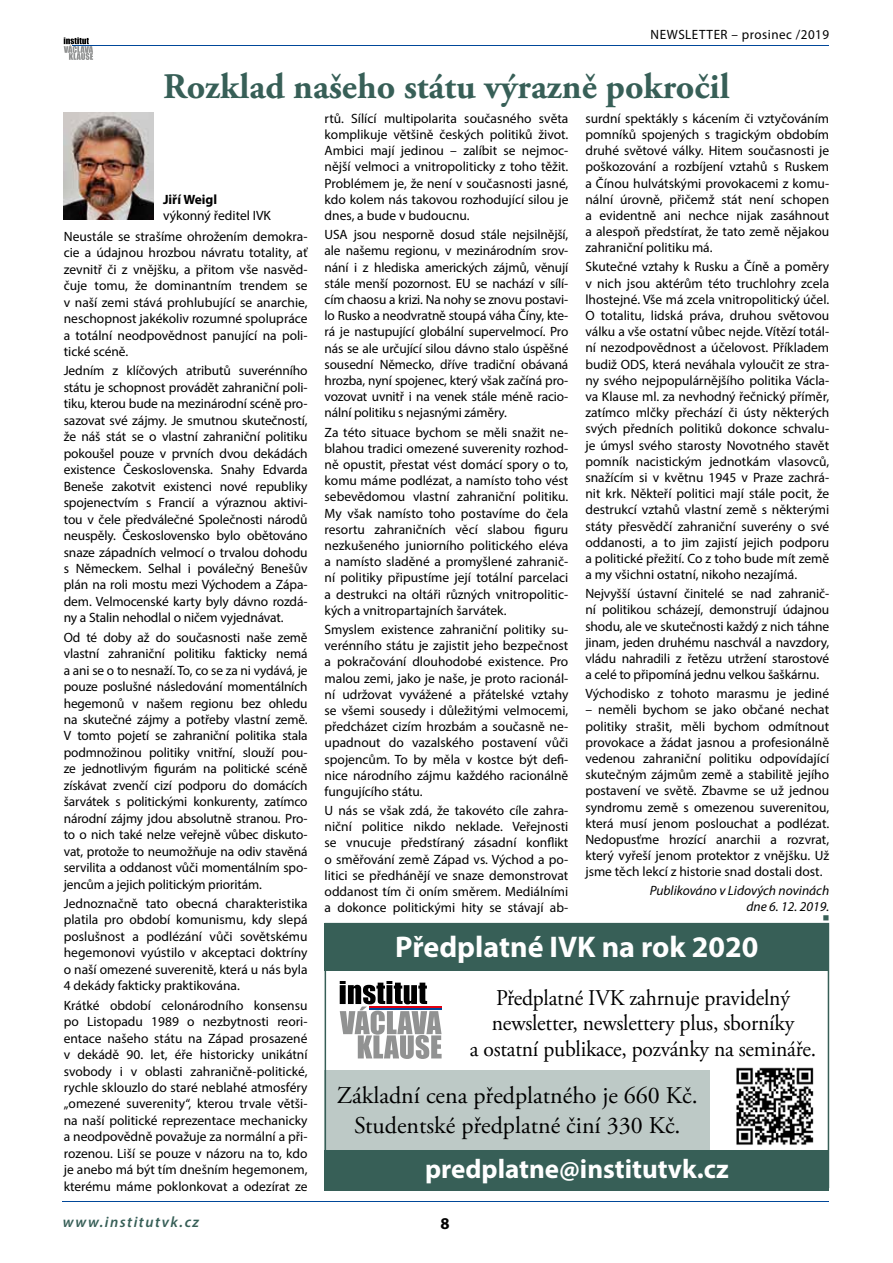
<style>
.page{position:relative;width:893px;height:1263px;background:#fff}
.page>*{position:absolute;margin:0;border:0;box-sizing:border-box;transform-origin:0 0}
.t1{font:700 36px "Adobe Garamond Pro";color:#375f57}
.t2{font:700 30px "Myriad Pro";color:#fff}
.t3{font:700 27px "Myriad Pro";color:#fff}
.t4{font:24px/30px "Adobe Garamond Pro";color:#000;text-align:center}
.t5{font:22.5px/25.5px "Adobe Garamond Pro";letter-spacing:-.01em;color:#000;text-align:center;scale:.96 1}
.t6{font:700 16.5px "Myriad Pro";color:#000}
.t7{font:italic 600 15px "Myriad Pro";letter-spacing:.1em;color:#375f57}
.t8{font:13.5px/16.2px "Myriad Pro";color:#000;text-align:justify}
.t9{font:italic 13.5px/16px "Myriad Pro";color:#000;text-align:right}
.t10{font:13.5px "Myriad Pro";letter-spacing:.04em;color:#000}
.t11{font:700 13.5px "Myriad Pro";color:#000}
.t12{font:7.5px "Zapf Dingbats Itc LOT";color:#375f57}
</style>
<div class="page">
<svg style="left:64px;top:37px;width:29px;height:23px"></svg>
<hr style="left:72px;top:45px;width:242px;height:1px;background:#004799">
<hr style="left:149px;top:45px;width:679px;height:1px;background:#004799">
<hr style="left:63px;top:1201px;width:765px;height:1px;background:#004799">
<img style="left:64px;top:113px;width:89px;height:106px">
<div style="left:325px;top:1071px;width:385px;height:80px;background:#bdc9c6"></div>
<div style="left:325px;top:924px;width:504px;height:47px;background:#375f57"></div>
<svg style="left:340px;top:981px;width:102px;height:78px"></svg>
<hr style="left:369px;top:1006px;width:73px;height:2px;background:#e3000f">
<hr style="left:369px;top:1008px;width:73px;height:2px;background:#004799">
<img style="left:736px;top:1067px;width:78px;height:78px">
<div style="left:325px;top:1150px;width:504px;height:41px;background:#375f57"></div>
<div style="left:325px;top:923px;width:504px;height:265px;border:2px solid #375f57"></div>
<p class="t10" style="left:651px;top:26px;width:180px">NEWSLETTER – prosinec /2019</p>
<h1 class="t1" style="left:163px;top:66px;width:568px">Rozklad našeho státu výrazně pokročil</h1>
<p class="t11" style="left:163px;top:190px;width:56px">Jiří Weigl</p>
<p class="t8" style="left:163px;top:207px;width:109px">výkonný ředitel IVK</p>
<p class="t8" style="left:64px;top:228px;width:245px">Neustále se strašíme ohrožením demokra&shy;cie a údajnou hrozbou návratu totality, ať zevnitř či z vnějšku, a přitom vše nasvěd&shy;čuje tomu, že dominantním trendem se v naší zemi stává prohlubující se anarchie, neschopnost jakékoliv rozumné spolupráce a totální neodpovědnost panující na poli&shy;tické scéně.</p>
<p class="t8" style="left:64px;top:362px;width:245px">Jedním z klíčových atributů suverénního státu je schopnost provádět zahraniční poli&shy;tiku, kterou bude na mezinárodní scéně pro&shy;sazovat své zájmy. Je smutnou skutečností, že náš stát se o vlastní zahraniční politiku pokoušel pouze v prvních dvou dekádách existence Československa. Snahy Edvarda Beneše zakotvit existenci nové republiky spojenectvím s Francií a výraznou aktivi&shy;tou v čele předválečné Společnosti národů neuspěly. Československo bylo obětováno snaze západních velmocí o trvalou dohodu s Německem. Selhal i poválečný Benešův plán na roli mostu mezi Východem a Zápa&shy;dem. Velmocenské karty byly dávno rozdá&shy;ny a Stalin nehodlal o ničem vyjednávat.</p>
<p class="t8" style="left:64px;top:629px;width:245px">Od té doby až do současnosti naše země vlastní zahraniční politiku fakticky nemá a ani se o to nesnaží. To, co se za ni vydává, je pouze poslušné následování momentálních hegemonů v našem regionu bez ohledu na skutečné zájmy a potřeby vlastní země.<br>V tomto pojetí se zahraniční politika stala podmnožinou politiky vnitřní, slouží pou&shy;ze jednotlivým figurám na politické scéně získávat zvenčí cizí podporu do domácích šarvátek s politickými konkurenty, zatímco národní zájmy jdou absolutně stranou. Pro&shy;to o nich také nelze veřejně vůbec diskuto&shy;vat, protože to neumožňuje na odiv stavěná servilita a oddanost vůči momentálním spo&shy;jencům a jejich politickým prioritám.</p>
<p class="t8" style="left:64px;top:895px;width:245px">Jednoznačně tato obecná charakteristika platila pro období komunismu, kdy slepá poslušnost a podlézání vůči sovětskému hegemonovi vyústilo v akceptaci doktríny o naší omezené suverenitě, která u nás byla 4 dekády fakticky praktikována.</p>
<p class="t8" style="left:64px;top:997px;width:245px">Krátké období celonárodního konsensu po Listopadu 1989 o nezbytnosti reori&shy;entace našeho státu na Západ prosazené v dekádě 90. let, éře historicky unikátní svobody i v oblasti zahraničně-politické, rychle sklouzlo do staré neblahé atmosféry „omezené suverenity“, kterou trvale větši&shy;na naší politické reprezentace mechanicky a neodpovědně považuje za normální a při&shy;rozenou. Liší se pouze v názoru na to, kdo je anebo má být tím dnešním hegemonem, kterému máme poklonkovat a odezírat ze</p>
<p class="t8" style="left:325px;top:110px;width:245px">rtů. Sílící multipolarita současného světa komplikuje většině českých politiků život.<br>Ambici mají jedinou – zalíbit se nejmoc&shy;nější velmoci a vnitropoliticky z toho těžit.<br>Problémem je, že není v současnosti jasné, kdo kolem nás takovou rozhodující silou je dnes, a bude v budoucnu.</p>
<p class="t8" style="left:325px;top:226px;width:245px">USA jsou nesporně dosud stále nejsilnější, ale našemu regionu, v mezinárodním srov&shy;nání i z hlediska amerických zájmů, věnují stále menší pozornost. EU se nachází v sílí&shy;cím chaosu a krizi. Na nohy se znovu postavi&shy;lo Rusko a neodvratně stoupá váha Číny, kte&shy;rá je nastupující globální supervelmocí. Pro nás se ale určující silou dávno stalo úspěšné sousední Německo, dříve tradiční obávaná hrozba, nyní spojenec, který však začíná pro&shy;vozovat uvnitř i na venek stále méně racio&shy;nální politiku s nejasnými záměry.</p>
<p class="t8" style="left:325px;top:424px;width:245px">Za této situace bychom se měli snažit ne&shy;blahou tradici omezené suverenity rozhod&shy;ně opustit, přestat vést domácí spory o to, komu máme podlézat, a namísto toho vést sebevědomou vlastní zahraniční politiku.<br>My však namísto toho postavíme do čela resortu zahraničních věcí slabou figuru nezkušeného juniorního politického eléva a namísto sladěné a promyšlené zahranič&shy;ní politiky připustíme její totální parcelaci a destrukci na oltáři různých vnitropolitic&shy;kých a vnitropartajních šarvátek.</p>
<p class="t8" style="left:325px;top:621px;width:245px">Smyslem existence zahraniční politiky su&shy;verénního státu je zajistit jeho bezpečnost a pokračování dlouhodobé existence. Pro malou zemi, jako je naše, je proto racionál&shy;ní udržovat vyvážené a přátelské vztahy se všemi sousedy i důležitými velmocemi, předcházet cizím hrozbám a současně ne&shy;upadnout do vazalského postavení vůči spojencům. To by měla v kostce být defi&shy;nice národního zájmu každého racionálně fungujícího státu.</p>
<p class="t8" style="left:325px;top:802px;width:245px">U nás se však zdá, že takovéto cíle zahra&shy;niční politice nikdo neklade. Veřejnosti se vnucuje předstíraný zásadní konflikt o směřování země Západ vs. Východ a po&shy;litici se předhánějí ve snaze demonstrovat oddanost tím či oním směrem. Mediálními a dokonce politickými hity se stávají ab-</p>
<p class="t8" style="left:585px;top:110px;width:245px">surdní spektákly s kácením či vztyčováním pomníků spojených s tragickým obdobím druhé světové války. Hitem současnosti je poškozování a rozbíjení vztahů s Ruskem a Čínou hulvátskými provokacemi z komu&shy;nální úrovně, přičemž stát není schopen a evidentně ani nechce nijak zasáhnout a alespoň předstírat, že tato země nějakou zahraniční politiku má.</p>
<p class="t8" style="left:585px;top:259px;width:245px">Skutečné vztahy k Rusku a Číně a poměry v nich jsou aktérům této truchlohry zcela lhostejné. Vše má zcela vnitropolitický účel.<br>O totalitu, lidská práva, druhou světovou válku a vše ostatní vůbec nejde. Vítězí totál&shy;ní nezodpovědnost a účelovost. Příkladem budiž ODS, která neváhala vyloučit ze stra&shy;ny svého nejpopulárnějšího politika Václa&shy;va Klause ml. za nevhodný řečnický příměr, zatímco mlčky přechází či ústy některých svých předních politiků dokonce schvalu&shy;je úmysl svého starosty Novotného stavět pomník nacistickým jednotkám vlasovců, snažícím si v květnu 1945 v Praze zachrá&shy;nit krk. Někteří politici mají stále pocit, že destrukcí vztahů vlastní země s některými státy přesvědčí zahraniční suverény o své oddanosti, a to jim zajistí jejich podporu a politické přežití. Co z toho bude mít země a my všichni ostatní, nikoho nezajímá.</p>
<p class="t8" style="left:585px;top:585px;width:245px">Nejvyšší ústavní činitelé se nad zahranič&shy;ní politikou scházejí, demonstrují údajnou shodu, ale ve skutečnosti každý z nich táhne jinam, jeden druhému naschvál a navzdory, vládu nahradili z řetězu utržení starostové a celé to připomíná jednu velkou šaškárnu.</p>
<p class="t8" style="left:585px;top:685px;width:245px">Východisko z tohoto marasmu je jediné</p>
<p class="t8" style="left:585px;top:701px;width:245px">– neměli bychom se jako občané nechat politiky strašit, měli bychom odmítnout provokace a žádat jasnou a profesionálně vedenou zahraniční politiku odpovídající skutečným zájmům země a stabilitě jejího postavení ve světě. Zbavme se už jednou syndromu země s omezenou suverenitou, která musí jenom poslouchat a podlézat.<br>Nedopusťme hrozící anarchii a rozvrat, který vyřeší jenom protektor z vnějšku. Už jsme těch lekcí z historie snad dostali dost.</p>
<p class="t9" style="left:650px;top:882px;width:181px">Publikováno v Lidových novinách dne 6. 12. 2019.</p>
<p class="t12" style="left:830px;top:915px;width:7px;rotate:90deg">■</p>
<h2 class="t2" style="left:395px;top:927px;width:365px">Předplatné IVK na rok 2020</h2>
<h3 class="t5" style="left:470px;top:986px;width:362px">Předplatné IVK zahrnuje pravidelný newsletter, newslettery plus, sborníky<br>a ostatní publikace, pozvánky na -semináře.</h3>
<h3 class="t4" style="left:337px;top:1081px;width:362px">Základní cena předplatného je 660 Kč.<br>Studentské předplatné činí 330 Kč.</h3>
<h3 class="t3" style="left:425px;top:1151px;width:305px">predplatne@institutvk.cz</h3>
<p class="t7" style="left:63px;top:1212px;width:138px">www.institutvk.cz</p>
<p class="t6" style="left:440px;top:1213px;width:11px">8</p>
</div>
